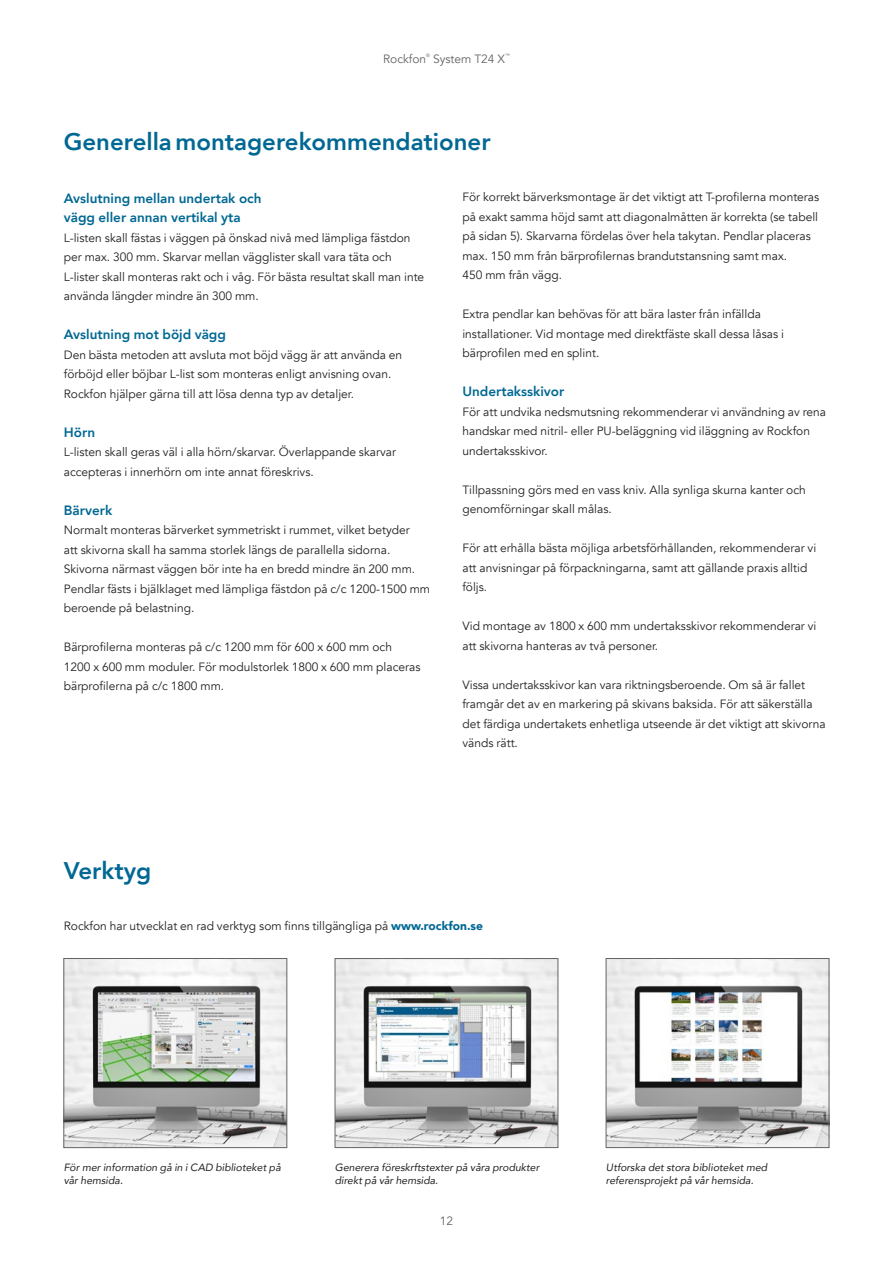
<style>
.page{position:relative;width:893px;height:1263px;background:#fff}
.page>*{position:absolute;margin:0;border:0;box-sizing:border-box;transform-origin:0 0}
.t1{font:800 24px "Avenir";color:#006893}
.t2{font:800 13.5px/19.5px "Avenir";color:#006893}
.t3{font:12px/19.5px "Avenir";color:#231f20}
.t4{font:12px "Avenir";color:#636466}
.t5{font:italic 10.5px/12.6px "Avenir";color:#231f20}
.t6{font:4.8px "Avenir";color:#636466}
.s1{font-weight:900;color:#006893}
</style>
<div class="page">
<img style="left:66px;top:960px;width:219px;height:186px">
<div style="left:64px;top:958px;width:223px;height:190px;border:1px solid #636466"></div>
<img style="left:608px;top:960px;width:219px;height:186px">
<div style="left:606px;top:958px;width:223px;height:190px;border:1px solid #636466"></div>
<img style="left:337px;top:960px;width:219px;height:186px">
<div style="left:335px;top:958px;width:223px;height:190px;border:1px solid #636466"></div>
<p class="t4" style="left:383px;top:52px;width:45px">Rockfon</p>
<p class="t6" style="left:426px;top:53px;width:5px">®</p>
<p class="t4" style="left:433px;top:52px;width:74px">System T24 X</p>
<p class="t6" style="left:505px;top:53px;width:6px">™</p>
<h1 class="t1" style="left:64px;top:123px;width:428px">Generella montagerekommendationer</h1>
<p class="t2" style="left:64px;top:188px;width:199px">Avslutning mellan undertak och vägg eller annan vertikal yta</p>
<p class="t3" style="left:64px;top:228px;width:362px">L-listen skall fästas i väggen på önskad nivå med lämpliga fästdon per max. 300 mm. Skarvar mellan vägglister skall vara täta och L-lister skall monteras rakt och i våg. För bästa resultat skall man inte använda längder mindre än 300 mm.</p>
<p class="t2" style="left:64px;top:325px;width:164px">Avslutning mot böjd vägg</p>
<p class="t3" style="left:64px;top:345px;width:340px">Den bästa metoden att avsluta mot böjd vägg är att använda en förböjd eller böjbar L-list som monteras enligt anvisning ovan.<br>Rockfon hjälper gärna till att lösa denna typ av detaljer.</p>
<p class="t2" style="left:64px;top:422px;width:33px">Hörn</p>
<p class="t3" style="left:64px;top:443px;width:334px">L-listen skall geras väl i alla hörn/skarvar. Överlappande skarvar accepteras i innerhörn om inte annat föreskrivs.</p>
<p class="t2" style="left:64px;top:500px;width:50px">Bärverk</p>
<p class="t3" style="left:64px;top:521px;width:368px">Normalt monteras bärverket symmetriskt i rummet, vilket betyder<br>att skivorna skall ha samma storlek längs de parallella sidorna.<br>Skivorna närmast väggen bör inte ha en bredd mindre än 200 mm.<br>Pendlar fästs i bjälklaget med lämpliga fästdon på c/c 1200-1500 mm beroende på belastning.</p>
<p class="t3" style="left:64px;top:638px;width:358px">Bärprofilerna monteras på c/c 1200 mm för 600 x 600 mm och<br>1200 x 600 mm moduler. För modulstorlek 1800 x 600 mm placeras bärprofilerna på c/c 1800 mm.</p>
<p class="t3" style="left:462px;top:188px;width:358px">För korrekt bärverksmontage är det viktigt att T-profilerna monteras på exakt samma höjd samt att diagonalmåtten är korrekta (se tabell på sidan 5). Skarvarna fördelas över hela takytan. Pendlar placeras max. 150 mm från bärprofilernas brandutstansning samt max.<br>450 mm från vägg.</p>
<p class="t3" style="left:462px;top:305px;width:323px">Extra pendlar kan behövas för att bära laster från infällda installationer. Vid montage med direktfäste skall dessa låsas i bärprofilen med en splint.</p>
<p class="t2" style="left:462px;top:382px;width:103px">Undertaksskivor</p>
<p class="t3" style="left:462px;top:402px;width:365px">För att undvika nedsmutsning rekommenderar vi användning av rena handskar med nitril- eller PU-beläggning vid iläggning av Rockfon undertaksskivor.</p>
<p class="t3" style="left:462px;top:480px;width:345px">Tillpassning görs med en vass kniv. Alla synliga skurna kanter och genomförningar skall målas.</p>
<p class="t3" style="left:462px;top:539px;width:355px">För att erhålla bästa möjliga arbetsförhållanden, rekommenderar vi att anvisningar på förpackningarna, samt att gällande praxis alltid följs.</p>
<p class="t3" style="left:462px;top:617px;width:356px">Vid montage av 1800 x 600 mm undertaksskivor rekommenderar vi att skivorna hanteras av två personer.</p>
<p class="t3" style="left:462px;top:675px;width:365px">Vissa undertaksskivor kan vara riktningsberoende. Om så är fallet framgår det av en markering på skivans baksida. För att säkerställa det färdiga undertakets enhetliga utseende är det viktigt att skivorna vänds rätt.</p>
<h1 class="t1" style="left:64px;top:852px;width:89px">Verktyg</h1>
<p class="t3" style="left:64px;top:916px;width:421px">Rockfon har utvecklat en rad verktyg som finns tillgängliga på <span class="s1">www.rockfon.se</span></p>
<p class="t5" style="left:64px;top:1161px;width:219px">För mer information gå in i CAD biblioteket på vår hemsida.</p>
<p class="t5" style="left:606px;top:1161px;width:163px">Utforska det stora biblioteket med referensprojekt på vår hemsida.</p>
<p class="t5" style="left:335px;top:1161px;width:206px">Generera föreskrftstexter på våra produkter direkt på vår hemsida.</p>
<p class="t4" style="left:440px;top:1213px;width:15px">12</p>
</div>
